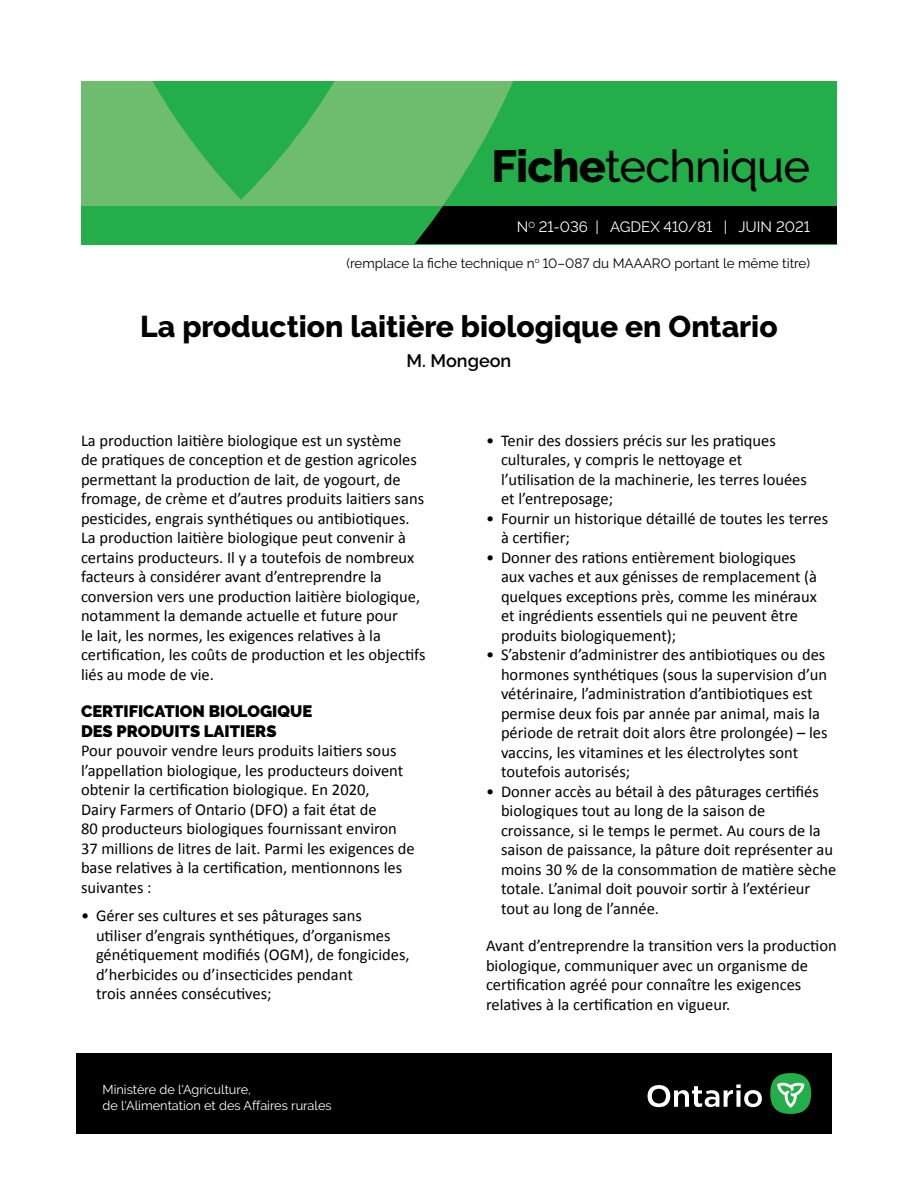
<style>
.page{position:relative;width:918px;height:1188px;background:#fff}
.page>*{position:absolute;margin:0;border:0;box-sizing:border-box;transform-origin:0 0}
.page_one_Title_-_FRE{font:500 45px "Raleway";letter-spacing:-.02em;color:#000}
.t1{font:800 30px "Raleway";color:#000}
.Author{font:600 18px "Raleway";color:#000}
.BT{font:16.5px/19.5px "Calibri";color:#000}
.BT_before_list{font:16.5px/19.5px "Calibri";color:#000}
.Heading_1{font:900 16.5px/19.5px "Raleway";color:#000}
.page_one_Title_-_FRE-2{font:15px "Raleway";color:#fff}
.Replaces_Text{font:13.5px "Raleway";color:#000}
.Title_-_ministry{font:12.75px/16.5px "Raleway";color:#fff}
.s1{font-weight:800}
</style>
<div class="page">
<div style="left:76px;top:1053px;width:756px;height:81px;background:#000"></div>
<div style="left:770px;top:1073px;width:41px;height:41px;background:#23ae49;border-radius:50%"></div>
<svg style="left:777px;top:1082px;width:27px;height:26px"></svg>
<svg style="left:648px;top:1085px;width:114px;height:22px"></svg>
<div style="left:81px;top:81px;width:756px;height:163px;background:#23ae49"></div>
<svg style="left:81px;top:81px;width:514px;height:126px;fill:#6ebd6f"></svg>
<div style="left:405px;top:207px;width:432px;height:37px;background:#000"></div>
<svg style="left:405px;top:207px;width:37px;height:37px"></svg>
<h1 class="page_one_Title_-_FRE" style="left:491px;top:140px;width:320px"><span class="s1">Fiche</span>technique</h1>
<h1 class="page_one_Title_-_FRE-2" style="left:517px;top:219px;width:295px">N<sup>O</sup> 21-036 | AGDEX 410/81 | JUIN 2021</h1>
<p class="Replaces_Text" style="left:346px;top:255px;width:465px">(remplace la fiche technique n<sup>o</sup> 10–087 du MAAARO portant le même titre)</p>
<h1 class="t1" style="left:140px;top:309px;width:639px">La production laitière biologique en Ontario</h1>
<p class="Author" style="left:407px;top:350px;width:106px">M. Mongeon</p>
<p class="BT" style="left:81px;top:431px;width:346px">La production laitière biologique est un système<br>de pratiques de conception et de gestion agricoles permettant la production de lait, de yogourt, de fromage, de crème et d’autres produits laitiers sans pesticides, engrais synthétiques ou antibiotiques.<br>La production laitière biologique peut convenir à certains producteurs. Il y a toutefois de nombreux facteurs à considérer avant d’entreprendre la conversion vers une production laitière biologique, notamment la demande actuelle et future pour<br>le lait, les normes, les exigences relatives à la certification, les coûts de production et les objectifs liés au mode de vie.</p>
<h2 class="Heading_1" style="left:81px;top:702px;width:233px">CERTIFICATION BIOLOGIQUE<br>DES PRODUITS LAITIERS</h2>
<p class="BT_before_list" style="left:81px;top:741px;width:335px">Pour pouvoir vendre leurs produits laitiers sous l’appellation biologique, les producteurs doivent obtenir la certification biologique. En 2020,<br>Dairy Farmers of Ontario (DFO) a fait état de<br>80 producteurs biologiques fournissant environ 37 millions de litres de lait. Parmi les exigences de base relatives à la certification, mentionnons les suivantes :</p>
<p class="BT" style="left:96px;top:906px;width:315px;text-indent:-15px">• Gérer ses cultures et ses pâturages sans utiliser d’engrais synthétiques, d’organismes génétiquement modifiés (OGM), de fongicides, d’herbicides ou d’insecticides pendant<br>trois années consécutives;</p>
<p class="Title_-_ministry" style="left:103px;top:1081px;width:231px">Ministère de l'Agriculture,<br>de l'Alimentation et des Affaires rurales</p>
<p class="BT" style="left:501px;top:431px;width:307px;text-indent:-15px">• Tenir des dossiers précis sur les pratiques culturales, y compris le nettoyage et l’utilisation de la machinerie, les terres louées et l’entreposage;</p>
<p class="BT" style="left:501px;top:509px;width:329px;text-indent:-15px">• Fournir un historique détaillé de toutes les terres à certifier;</p>
<p class="BT" style="left:501px;top:548px;width:318px;text-indent:-15px">• Donner des rations entièrement biologiques aux vaches et aux génisses de remplacement (à quelques exceptions près, comme les minéraux et ingrédients essentiels qui ne peuvent être produits biologiquement);</p>
<p class="BT" style="left:501px;top:645px;width:328px;text-indent:-15px">• S’abstenir d’administrer des antibiotiques ou des hormones synthétiques (sous la supervision d’un vétérinaire, l’administration d’antibiotiques est permise deux fois par année par animal, mais la période de retrait doit alors être prolongée) – les vaccins, les vitamines et les électrolytes sont toutefois autorisés;</p>
<p class="BT" style="left:501px;top:782px;width:337px;text-indent:-15px">• Donner accès au bétail à des pâturages certifiés biologiques tout au long de la saison de croissance, si le temps le permet. Au cours de la saison de paissance, la pâture doit représenter au moins 30 % de la consommation de matière sèche totale. L’animal doit pouvoir sortir à l’extérieur tout au long de l’année.</p>
<p class="BT" style="left:486px;top:936px;width:352px">Avant d’entreprendre la transition vers la production biologique, communiquer avec un organisme de certification agréé pour connaître les exigences relatives à la certification en vigueur.</p>
</div>
